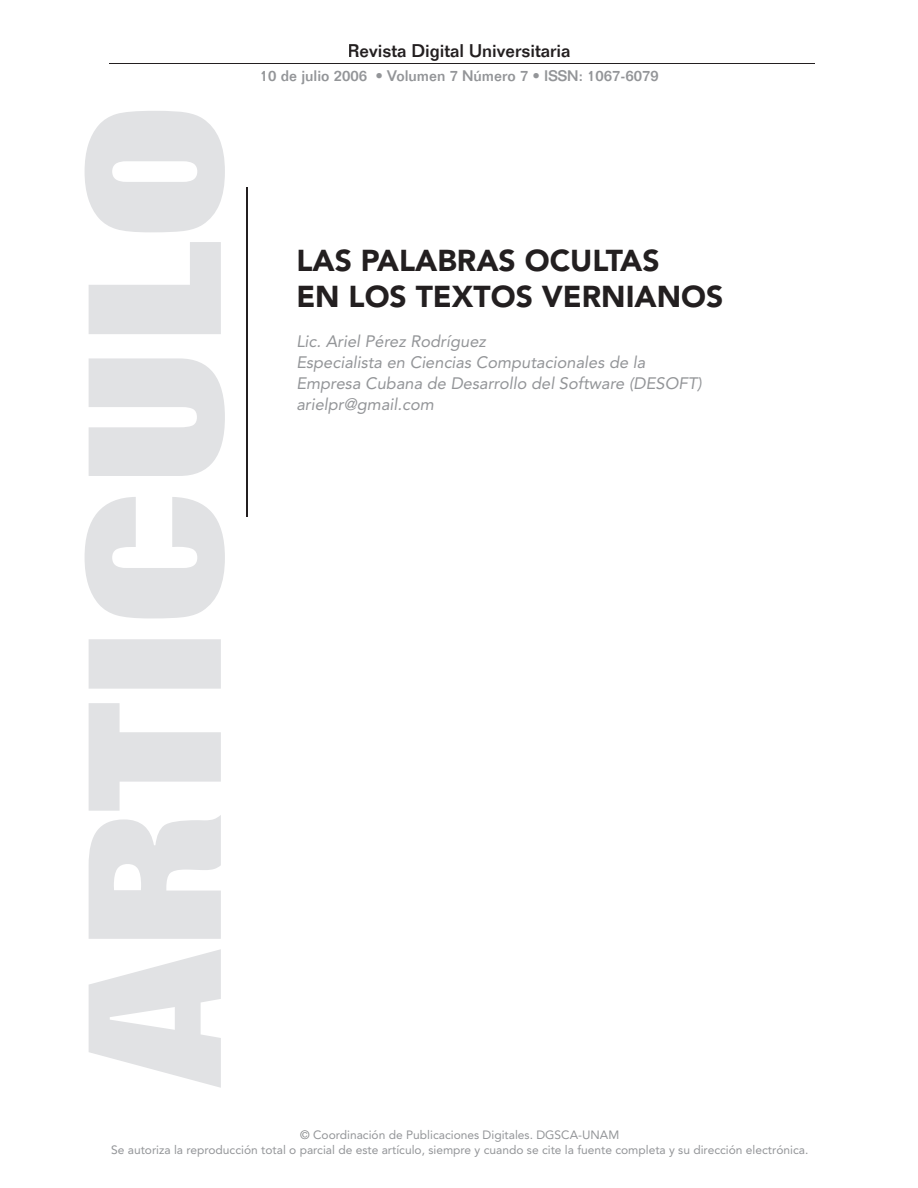
<style>
.page{position:relative;width:918px;height:1188px;background:#fff}
.page>*{position:absolute;margin:0;border:0;box-sizing:border-box;transform-origin:0 0}
.t1{font:900 30px/36px "Avenir";color:#231f20}
.t2{font:500 18px "Folio";color:#231f20}
.t3{font:italic 16.5px/21px "Avenir";color:#939598}
.t4{font:500 15px "Folio";color:#939598}
.t5{font:12px/15px "Avenir";color:#939598;text-align:center}
.s1{color:#808285}
</style>
<div class="page">
<hr style="left:109px;top:63px;width:706px;height:1px;background:#231f20">
<svg style="left:85px;top:111px;width:140px;height:977px;fill:#e1e2e4"></svg>
<hr style="left:246px;top:187px;width:2px;height:330px;background:#231f20">
<h2 class="t2" style="left:348px;top:40px;width:224px">Revista Digital Universitaria</h2>
<p class="t4" style="left:260px;top:67px;width:400px">10 de julio 2006 • Volumen 7 Número 7 • ISSN: 1067-6079</p>
<h1 class="t1" style="left:296px;top:242px;width:429px">LAS PALABRAS OCULTAS<br>EN LOS TEXTOS VERNIANOS</h1>
<h3 class="t3" style="left:296px;top:331px;width:407px">Lic. Ariel Pérez Rodríguez<br>Especialista en Ciencias Computacionales de la Empresa Cubana de Desarrollo del Software (DESOFT) arielpr@gmail.com</h3>
<p class="t5" style="left:111px;top:1127px;width:699px"><span class="s1">©</span> Coordinación de Publicaciones Digitales. DGSCA-UNAM<br>Se autoriza la reproducción total o parcial de este artículo, siempre y cuando se cite la fuente completa y su dirección electrónica.</p>
</div>
